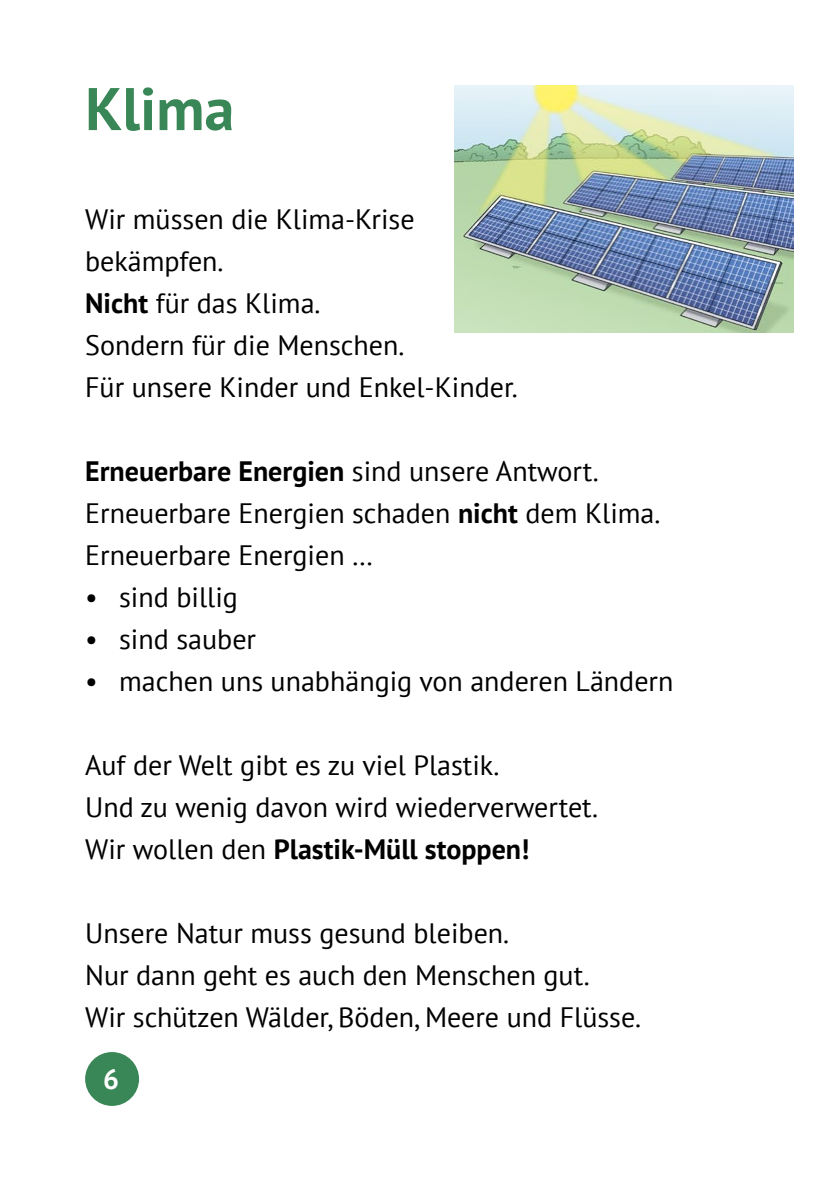
<style>
.page{position:relative;width:840px;height:1191px;background:#fff}
.page>*{position:absolute;margin:0;border:0;box-sizing:border-box;transform-origin:0 0}
.t1{font:700 60px "PT Sans";color:#398756}
.t2{font:28px/42px "PT Sans";color:#000}
.t3{font:700 28px "PT Sans";color:#fff}
.s1{font-weight:700}
</style>
<div class="page">
<div style="left:85px;top:1052px;width:54px;height:54px;background:#398756;border-radius:50%"></div>
<img style="left:454px;top:85px;width:339px;height:248px">
<h1 class="t1" style="left:85px;top:69px;width:151px">Klima</h1>
<p class="t2" style="left:85px;top:197px;width:434px">Wir müssen die Klima-Krise bekämpfen.<br><span class="s1">Nicht</span> für das Klima.<br>Sondern für die Menschen.<br>Für unsere Kinder und Enkel-Kinder.</p>
<p class="t2" style="left:85px;top:449px;width:576px"><span class="s1">Erneuerbare Energien</span> sind unsere Antwort.<br>Erneuerbare Energien schaden <span class="s1">nicht</span> dem Klima.<br>Erneuerbare Energien …</p>
<p class="t2" style="left:85px;top:575px;width:154px">• sind billig</p>
<p class="t2" style="left:85px;top:617px;width:172px">• sind sauber</p>
<p class="t2" style="left:85px;top:659px;width:589px">• machen uns unabhängig von anderen Ländern</p>
<p class="t2" style="left:85px;top:743px;width:514px">Auf der Welt gibt es zu viel Plastik.<br>Und zu wenig davon wird wiederverwertet.<br>Wir wollen den <span class="s1">Plastik-Müll stoppen!</span></p>
<p class="t2" style="left:85px;top:911px;width:557px">Unsere Natur muss gesund bleiben.<br>Nur dann geht es auch den Menschen gut.<br>Wir schützen Wälder, Böden, Meere und Flüsse.</p>
<p class="t3" style="left:103px;top:1060px;width:17px">6</p>
</div>
